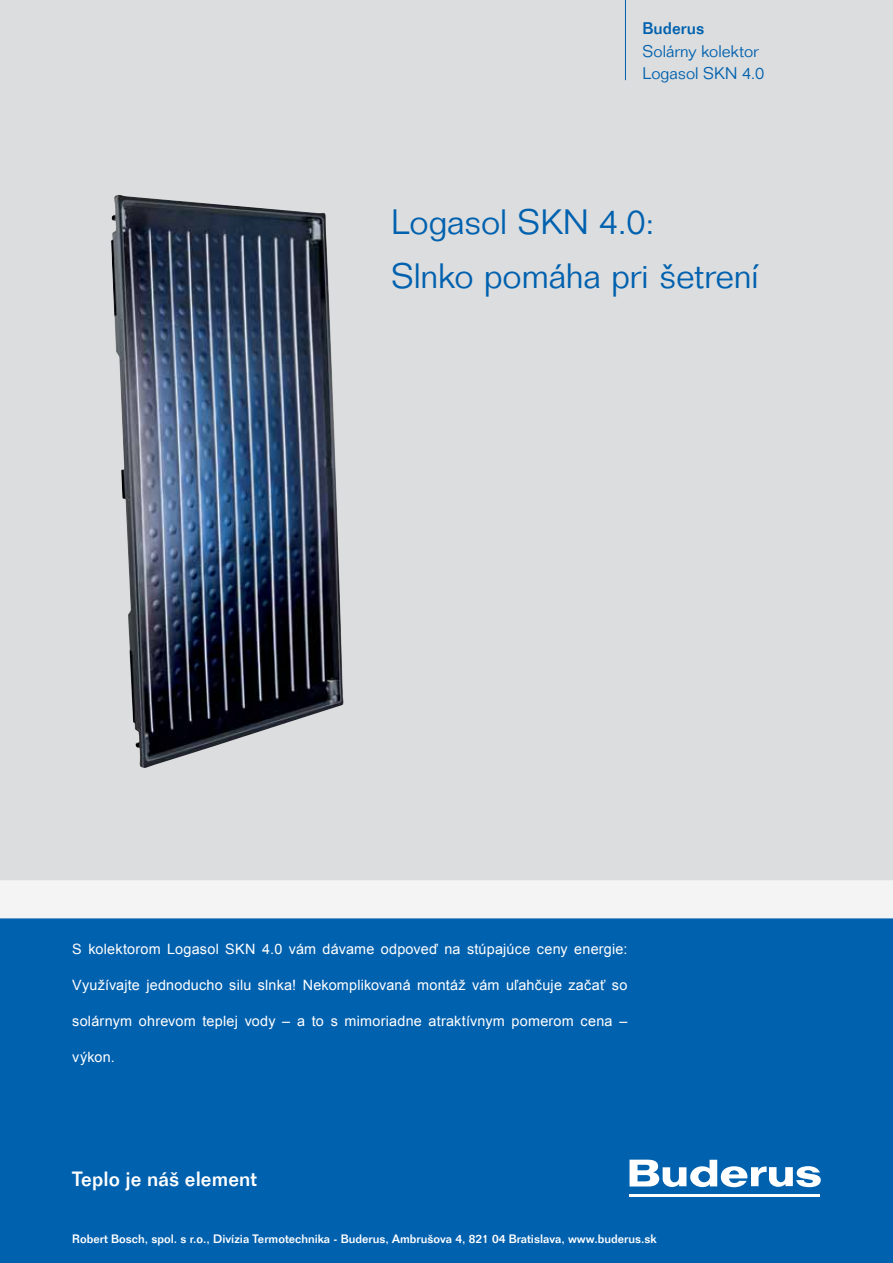
<style>
.page{position:relative;width:893px;height:1263px;background:#dcddde}
.page>*{position:absolute;margin:0;border:0;box-sizing:border-box;transform-origin:0 0}
.t1{font:300 34.5px/54px "Folio";letter-spacing:-.005em;color:#0061af}
.t2{font:500 20.25px "Folio";color:#fff}
.t3{font:300 16.5px/22.5px "Folio";color:#0061af}
.t4{font:500 16.5px "Folio";color:#0061af}
.t5{font:14.25px "Arial";letter-spacing:.015em;color:#fff}
.t6{font:500 12px "Folio";color:#fff}
</style>
<div class="page">
<img style="left:111px;top:195px;width:233px;height:573px">
<hr style="left:625px;top:0;width:1px;height:80px;background:#0061af">
<div style="left:0;top:918px;width:893px;height:345px;background:#0061af"></div>
<div style="left:0;top:880px;width:893px;height:38px;background:#f4f4f5"></div>
<hr style="left:630px;top:1194px;width:190px;height:2px;background:#fff">
<svg style="left:629px;top:1159px;width:192px;height:28px"></svg>
<p class="t4" style="left:642px;top:18px;width:63px">Buderus</p>
<p class="t3" style="left:642px;top:40px;width:123px">Solárny kolektor<br>Logasol SKN 4.0</p>
<h1 class="t1" style="left:391px;top:195px;width:369px">Logasol SKN 4.0:<br>Slnko pomáha pri šetrení</h1>
<p class="t5" style="left:72px;top:940px;width:557px">S kolektorom Logasol SKN 4.0 vám dávame odpoveď na stúpajúce ceny energie:</p>
<p class="t5" style="left:72px;top:976px;width:557px">Využívajte jednoducho silu slnka! Nekomplikovaná montáž vám uľahčuje začať so</p>
<p class="t5" style="left:72px;top:1012px;width:557px">solárnym ohrevom teplej vody – a to s mimoriadne atraktívnym pomerom cena –</p>
<p class="t5" style="left:72px;top:1048px;width:44px">výkon.</p>
<h2 class="t2" style="left:72px;top:1167px;width:186px">Teplo je náš element</h2>
<p class="t6" style="left:72px;top:1231px;width:586px">Robert Bosch, spol. s r.o., Divízia Termotechnika - Buderus, Ambrušova 4, 821 04 Bratislava, www.buderus.sk</p>
</div>
